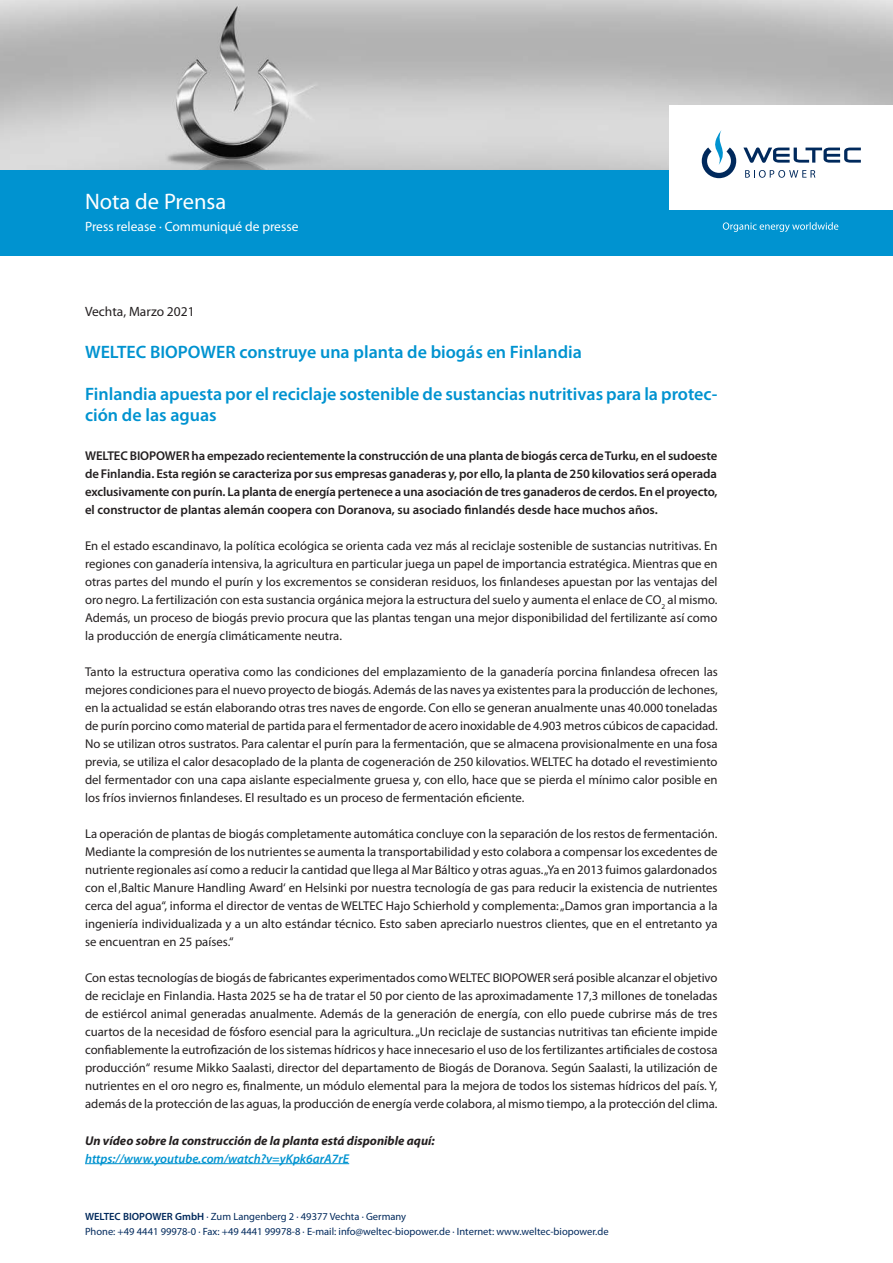
<style>
.page{position:relative;width:893px;height:1263px;background:#fff}
.page>*{position:absolute;margin:0;border:0;box-sizing:border-box;transform-origin:0 0}
.t1{font:22.5px "Myriad Pro";color:#fff}
.Copy{font:600 18px/21px "Myriad Pro";color:#0093d0}
.t2{font:13.5px "Myriad Pro";color:#fff}
.Copy-2{font:13.5px "Myriad Pro";color:#231f20}
.Copy-3{font:12.75px/18px "Myriad Pro";color:#231f20;text-align:justify}
.Copy-4{font:600 12.75px/18px "Myriad Pro";color:#231f20;text-align:justify}
.Copy-5{font:italic 700 12.75px "Myriad Pro";color:#231f20}
.Copy-6{font:italic 600 12.75px "Myriad Pro";color:#0093d0}
.t3{font:10.5px "Myriad Pro";color:#00295c}
.s1{font-weight:600}
</style>
<div class="page">
<img style="left:0;top:0;width:893px;height:170px">
<div style="left:0;top:170px;width:893px;height:85px;background:#0093d0"></div>
<div style="left:670px;top:106px;width:223px;height:104px;background:#fff"></div>
<svg style="left:723px;top:222px;width:115px;height:10px"></svg>
<svg style="left:702px;top:130px;width:34px;height:48px"></svg>
<svg style="left:743px;top:147px;width:118px;height:16px"></svg>
<svg style="left:745px;top:170px;width:70px;height:8px"></svg>
<hr style="left:85px;top:1163px;width:264px;height:1px;background:#0093d0">
<p class="t1" style="left:85px;top:188px;width:143px">Nota de Prensa</p>
<p class="t2" style="left:85px;top:218px;width:215px">Press release · Communiqué de presse</p>
<p class="Copy-2" style="left:85px;top:303px;width:111px">Vechta, Marzo 2021</p>
<p class="Copy" style="left:85px;top:341px;width:498px">WELTEC BIOPOWER construye una planta de biogás en Finlandia</p>
<p class="Copy" style="left:85px;top:383px;width:634px">Finlandia apuesta por el reciclaje sostenible de sustancias nutritivas para la protec&shy;ción de las aguas</p>
<p class="Copy-4" style="left:85px;top:447px;width:634px">WELTEC BIOPOWER ha empezado recientemente la construcción de una planta de biogás cerca de Turku, en el sudoeste de Finlandia. Esta región se caracteriza por sus empresas ganaderas y, por ello, la planta de 250 kilovatios será operada exclusivamente con purín. La planta de energía pertenece a una asociación de tres ganaderos de cerdos. En el proyecto, el constructor de plantas alemán coopera con Doranova, su asociado finlandés desde hace muchos años.</p>
<p class="Copy-3" style="left:85px;top:537px;width:634px">En el estado escandinavo, la política ecológica se orienta cada vez más al reciclaje sostenible de sustancias nutritivas. En regiones con ganadería intensiva, la agricultura en particular juega un papel de importancia estratégica. Mientras que en otras partes del mundo el purín y los excrementos se consideran residuos, los finlandeses apuestan por las ventajas del oro negro. La fertilización con esta sustancia orgánica mejora la estructura del suelo y aumenta el enlace de CO<sub>2</sub> al mismo.<br>Además, un proceso de biogás previo procura que las plantas tengan una mejor disponibilidad del fertilizante así como la producción de energía climáticamente neutra.</p>
<p class="Copy-3" style="left:85px;top:663px;width:634px">Tanto la estructura operativa como las condiciones del emplazamiento de la ganadería porcina finlandesa ofrecen las mejores condiciones para el nuevo proyecto de biogás. Además de las naves ya existentes para la producción de lechones, en la actualidad se están elaborando otras tres naves de engorde. Con ello se generan anualmente unas 40.000 toneladas de purín porcino como material de partida para el fermentador de acero inoxidable de 4.903 metros cúbicos de capacidad.<br>No se utilizan otros sustratos. Para calentar el purín para la fermentación, que se almacena provisionalmente en una fosa previa, se utiliza el calor desacoplado de la planta de cogeneración de 250 kilovatios. WELTEC ha dotado el revestimiento del fermentador con una capa aislante especialmente gruesa y, con ello, hace que se pierda el mínimo calor posible en los fríos inviernos finlandeses. El resultado es un proceso de fermentación eficiente.</p>
<p class="Copy-3" style="left:85px;top:825px;width:634px">La operación de plantas de biogás completamente automática concluye con la separación de los restos de fermentación.<br>Mediante la compresión de los nutrientes se aumenta la transportabilidad y esto colabora a compensar los excedentes de nutriente regionales así como a reducir la cantidad que llega al Mar Báltico y otras aguas. „Ya en 2013 fuimos galardonados con el ‚Baltic Manure Handling Award‘ en Helsinki por nuestra tecnología de gas para reducir la existencia de nutrientes cerca del agua“, informa el director de ventas de WELTEC Hajo Schierhold y complementa: „Damos gran importancia a la ingeniería individualizada y a un alto estándar técnico. Esto saben apreciarlo nuestros clientes, que en el entretanto ya se encuentran en 25 países.“</p>
<p class="Copy-3" style="left:85px;top:969px;width:634px">Con estas tecnologías de biogás de fabricantes experimentados como WELTEC BIOPOWER será posible alcanzar el objetivo de reciclaje en Finlandia. Hasta 2025 se ha de tratar el 50 por ciento de las aproximadamente 17,3 millones de toneladas de estiércol animal generadas anualmente. Además de la generación de energía, con ello puede cubrirse más de tres cuartos de la necesidad de fósforo esencial para la agricultura. „Un reciclaje de sustancias nutritivas tan eficiente impide confiablemente la eutrofización de los sistemas hídricos y hace innecesario el uso de los fertilizantes artificiales de costosa producción“ resume Mikko Saalasti, director del departamento de Biogás de Doranova. Según Saalasti, la utilización de nutrientes en el oro negro es, finalmente, un módulo elemental para la mejora de todos los sistemas hídricos del país. Y, además de la protección de las aguas, la producción de energía verde colabora, al mismo tiempo, a la protección del clima.</p>
<p class="Copy-5" style="left:85px;top:1132px;width:351px">Un vídeo sobre la construcción de la planta está disponible aquí:</p>
<p class="Copy-6" style="left:85px;top:1150px;width:266px">https://www.youtube.com/watch?v=yKpk6arA7rE</p>
<p class="t3" style="left:85px;top:1210px;width:323px"><span class="s1">WELTEC BIOPOWER GmbH</span> · Zum Langenberg 2 · 49377 Vechta · Germany</p>
<p class="t3" style="left:85px;top:1225px;width:525px">Phone: +49 4441 99978-0 · Fax: +49 4441 99978-8 · E-mail: info@weltec-biopower.de · Internet: www.weltec-biopower.de</p>
</div>
